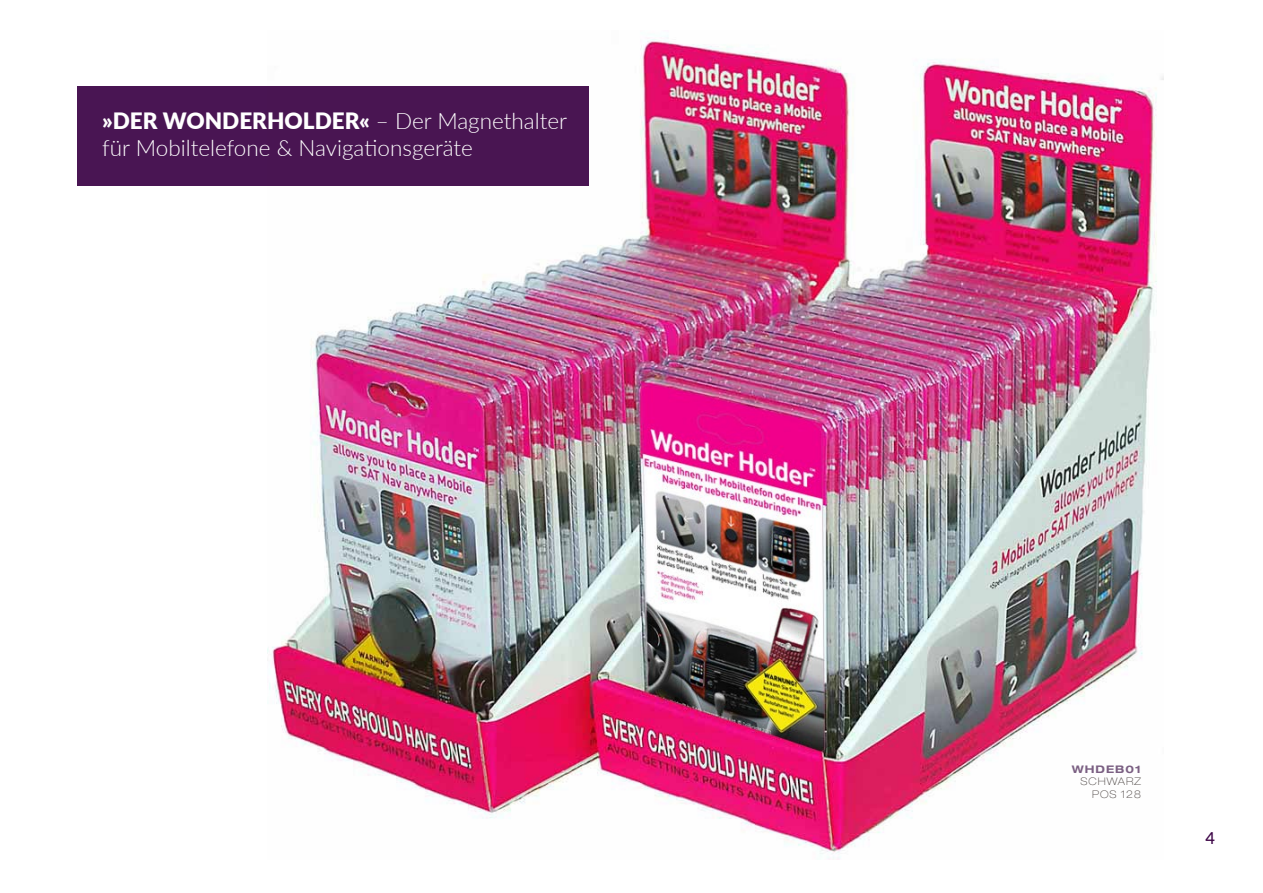
<style>
.page{position:relative;width:1263px;height:893px;background:#fff}
.page>*{position:absolute;margin:0;border:0;box-sizing:border-box;transform-origin:0 0}
.t1{font:300 22.5px/27px "Lato";color:#fff}
.t2{font:500 16.5px "Lato";color:#3c0446}
.t3{font:100 expanded 10.5px "Helvetica Neue LT Std";letter-spacing:.09em;color:#463f3d}
.t4{font:700 expanded 10.5px "Helvetica Neue LT Std";letter-spacing:.09em;color:#7b6083}
.s1{font-weight:900}
</style>
<div class="page">
<img style="left:268px;top:35px;width:896px;height:825px">
<div style="left:77px;top:86px;width:512px;height:99px;background:#491552"></div>
<p class="t1" style="left:102px;top:107px;width:466px"><span class="s1">»DER WONDERHOLDER«</span> – Der Magnethalter für Mobiltelefone &amp; Navigationsgeräte</p>
<p class="t4" style="left:1072px;top:762px;width:70px">WHDEB01</p>
<p class="t3" style="left:1080px;top:775px;width:62px">SCHWARZ</p>
<p class="t3" style="left:1092px;top:788px;width:50px">POS 128</p>
<p class="t2" style="left:1205px;top:826px;width:11px">4</p>
</div>
